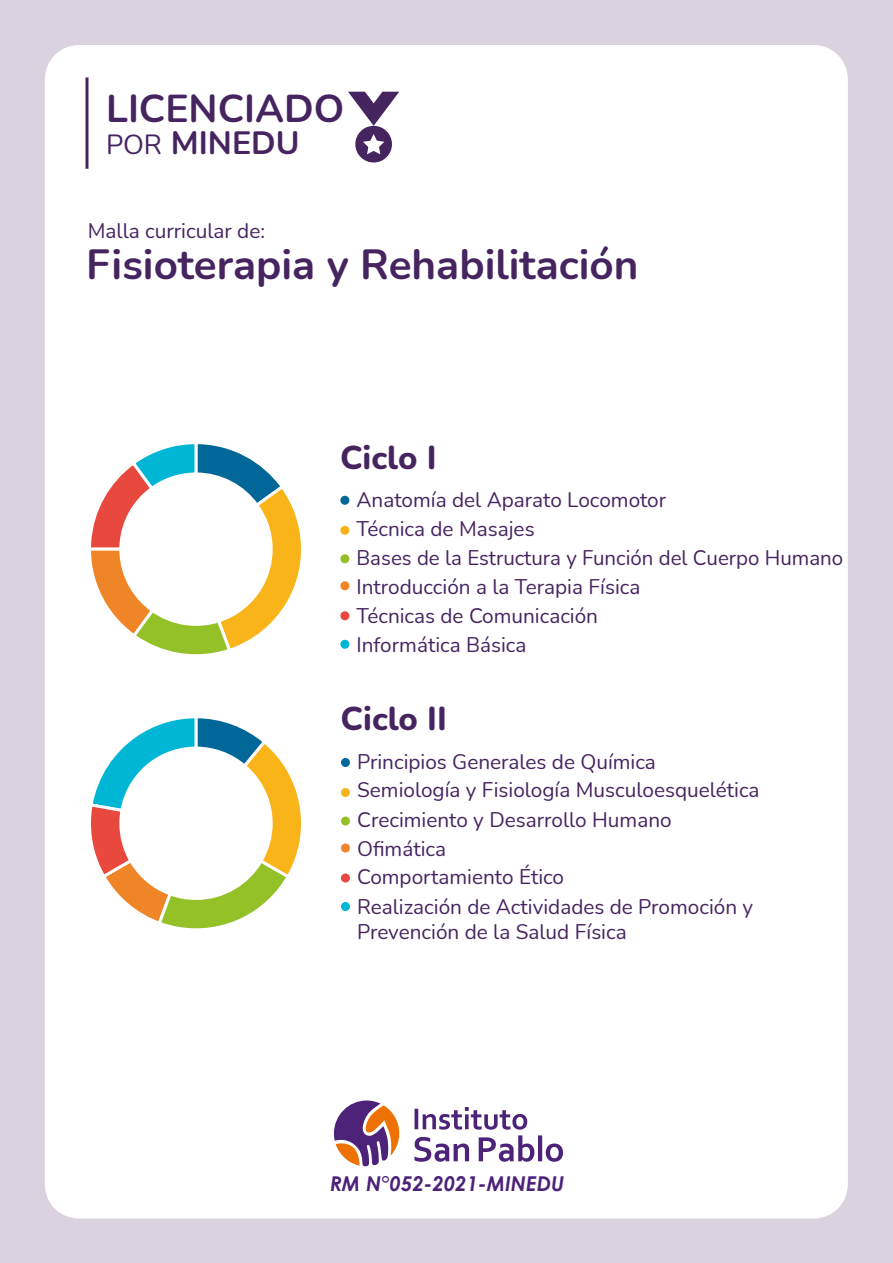
<style>
.page{position:relative;width:893px;height:1263px;background:#dad3df}
.page>*{position:absolute;margin:0;border:0;box-sizing:border-box;transform-origin:0 0}
.t1{font:700 42.15px "Nunito";color:#462460}
.t2{font:700 38.85px "Nunito";color:#462460}
.t3{font:800 33px "Nunito";color:#462460}
.t4{font:700 32.25px "Nunito";color:#462460}
.t5{font:20.7px/29.1px "Nunito";color:#462460}
.t6{font:italic 700 20.4px "Century Gothic";color:#4d2379}
.s1{font-weight:400;font-size:27.15px}
</style>
<div class="page">
<div style="left:45px;top:45px;width:803px;height:1173px;background:#fff;border-radius:34px"></div>
<svg style="left:348px;top:92px;width:51px;height:70px"></svg>
<hr style="left:86px;top:77px;width:3px;height:92px;background:#462460">
<svg style="left:334px;top:1100px;width:65px;height:66px"></svg>
<svg style="left:414px;top:1107px;width:149px;height:55px"></svg>
<div style="left:340px;top:640px;width:9px;height:9px;background:#00b6d5;border-radius:50%"></div>
<div style="left:340px;top:611px;width:9px;height:9px;background:#e8483d;border-radius:50%"></div>
<div style="left:340px;top:581px;width:9px;height:9px;background:#f08528;border-radius:50%"></div>
<div style="left:340px;top:554px;width:9px;height:9px;background:#94c028;border-radius:50%"></div>
<div style="left:340px;top:526px;width:9px;height:9px;background:#f9b41a;border-radius:50%"></div>
<div style="left:340px;top:496px;width:9px;height:9px;background:#016698;border-radius:50%"></div>
<svg style="left:91px;top:444px;width:210px;height:211px"></svg>
<div style="left:341px;top:902px;width:9px;height:9px;background:#00b6d5;border-radius:50%"></div>
<div style="left:341px;top:873px;width:9px;height:9px;background:#e8483d;border-radius:50%"></div>
<div style="left:341px;top:843px;width:9px;height:9px;background:#f08528;border-radius:50%"></div>
<div style="left:341px;top:816px;width:9px;height:9px;background:#94c028;border-radius:50%"></div>
<div style="left:341px;top:788px;width:9px;height:9px;background:#f9b41a;border-radius:50%"></div>
<div style="left:341px;top:758px;width:9px;height:9px;background:#016698;border-radius:50%"></div>
<svg style="left:91px;top:718px;width:210px;height:211px"></svg>
<h2 class="t2" style="left:106px;top:81px;width:240px">LICENCIADO</h2>
<h3 class="t4" style="left:106px;top:120px;width:195px"><span class="s1">POR</span> MINEDU</h3>
<p class="t5" style="left:88px;top:216px;width:179px">Malla curricular de:</p>
<h1 class="t1" style="left:86px;top:234px;width:554px">Fisioterapia y Rehabilitación</h1>
<h3 class="t3" style="left:340px;top:434px;width:98px">Ciclo I</h3>
<p class="t5" style="left:356px;top:484px;width:311px">Anatomía del Aparato Locomotor</p>
<p class="t5" style="left:356px;top:513px;width:488px">Técnica de Masajes<br>Bases de la Estructura y Función del Cuerpo Humano<br>Introducción a la Terapia Física<br>Técnicas de Comunicación</p>
<p class="t5" style="left:356px;top:629px;width:171px">Informática Básica</p>
<h3 class="t3" style="left:341px;top:695px;width:108px">Ciclo II</h3>
<p class="t5" style="left:357px;top:746px;width:404px">Principios Generales de Química<br>Semiología y Fisiología Musculoesquelética<br>Crecimiento y Desarrollo Humano<br>Ofimática<br>Comportamiento Ético<br>Realización de Actividades de Promoción y</p>
<p class="t5" style="left:357px;top:917px;width:271px">Prevención de la Salud Física</p>
<p class="t6" style="left:330px;top:1168px;width:236px">RM N°052-2021-MINEDU</p>
</div>
